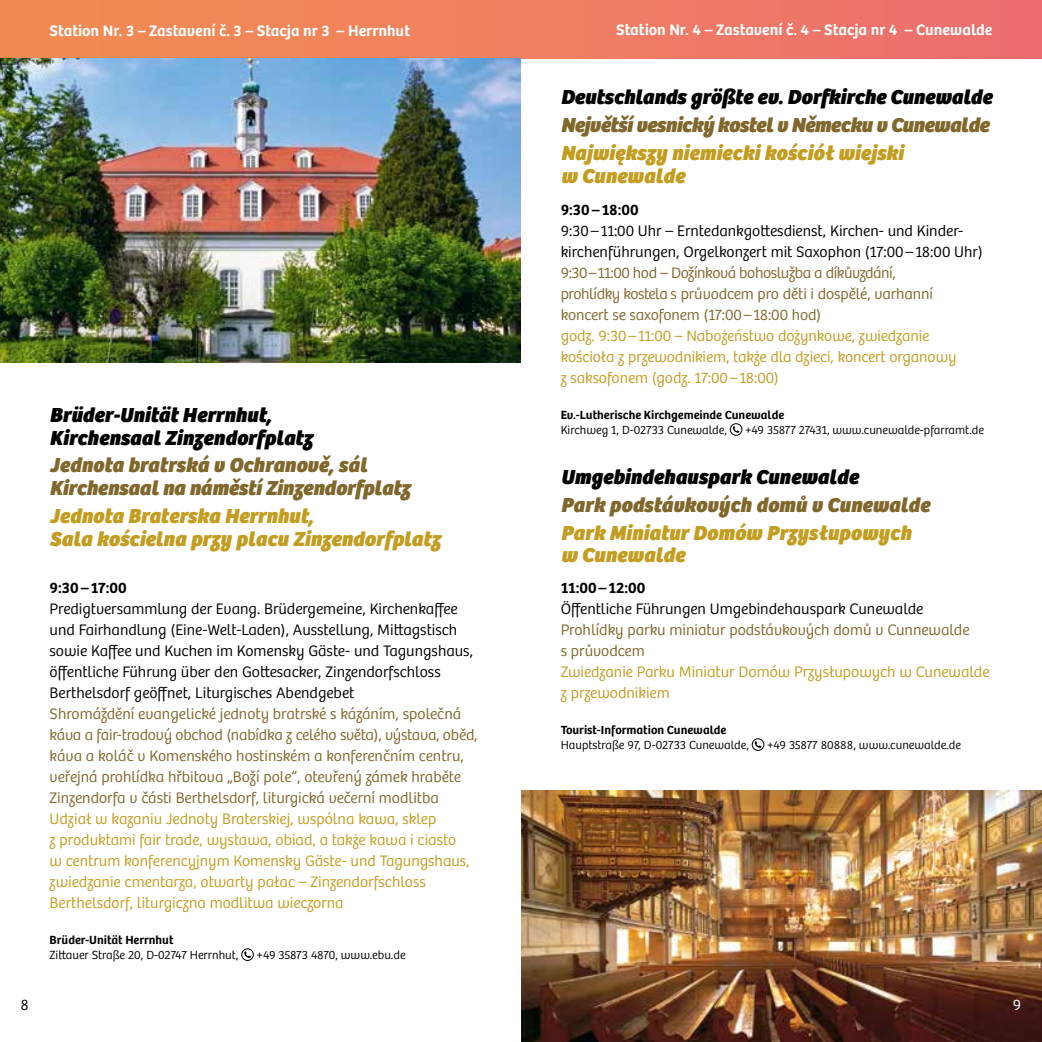
<style>
.page{position:relative;width:1042px;height:1042px;background:#fff}
.page>*{position:absolute;margin:0;border:0;box-sizing:border-box;transform-origin:0 0}
.t1{font:italic 800 21px/22.8px "Bree";color:#c39d20}
.t2{font:italic 800 21px/22.8px "Bree";letter-spacing:-.01em;color:#80682c}
.t3{font:italic 800 21px/22.8px "Bree";color:#000}
.t4{font:300 15.75px/21px "Bree";color:#c39d20}
.t5{font:300 15.75px/21px "Bree";color:#000}
.t6{font:300 15.75px/21px "Bree";color:#80682c}
.t7{font:300 15.75px/21px "Bree";letter-spacing:-.025em;color:#80682c}
.t8{font:600 15.75px "Bree";color:#fff}
.t9{font:600 15.75px "Bree";color:#000}
.t10{font:300 15.75px "Bree";color:#fff}
.t11{font:300 12.25px "Bree";color:#000}
.t12{font:600 12.25px "Bree";color:#000}
</style>
<div class="page">
<div style="left:0;top:0;width:1042px;height:59px;background:linear-gradient(to right,#f28e50,#ed6e70)"></div>
<svg style="left:244px;top:951px;width:7px;height:7px"></svg>
<div style="left:241px;top:948px;width:13px;height:12px;border:1px solid #000;border-radius:50%"></div>
<svg style="left:733px;top:426px;width:6px;height:7px"></svg>
<div style="left:730px;top:423px;width:12px;height:12px;border:1px solid #000;border-radius:50%"></div>
<svg style="left:755px;top:741px;width:6px;height:7px"></svg>
<div style="left:752px;top:738px;width:12px;height:12px;border:1px solid #000;border-radius:50%"></div>
<img style="left:0;top:59px;width:521px;height:303px">
<img style="left:521px;top:790px;width:521px;height:252px">
<p class="t5" style="left:21px;top:995px;width:10px">8</p>
<p class="t8" style="left:50px;top:21px;width:362px">Station Nr. 3 – Zastavení č. 3 – Stacja nr 3 – Herrnhut</p>
<p class="t8" style="left:616px;top:21px;width:378px">Station Nr. 4 – Zastavení č. 4 – Stacja nr 4 – Cunewalde</p>
<h1 class="t3" style="left:50px;top:404px;width:264px">Brüder-Unität Herrnhut,<br>Kirchensaal Zinzendorfplatz</h1>
<h1 class="t2" style="left:50px;top:454px;width:362px">Jednota bratrská v Ochranově, sál<br>Kirchensaal na náměstí Zinzendorfplatz</h1>
<h1 class="t1" style="left:50px;top:505px;width:392px">Jednota Braterska Herrnhut,<br>Sala kościelna przy placu Zinzendorfplatz</h1>
<p class="t9" style="left:50px;top:579px;width:79px">9:30–17:00</p>
<p class="t5" style="left:50px;top:599px;width:425px">Predigtversammlung der Evang. Brüdergemeine, Kirchenkaffee und Fairhandlung (Eine-Welt-Laden), Ausstellung, Mittagstisch sowie Kaffee und Kuchen im Komensky Gäste- und Tagungshaus, öffentliche Führung über den Gottesacker, Zinzendorfschloss Berthelsdorf geöffnet, Liturgisches Abendgebet</p>
<p class="t6" style="left:50px;top:704px;width:429px">Shromáždění evangelické jednoty bratrské s kázáním, společná káva a fair-tradový obchod (nabídka z celého světa), výstava, oběd, káva a koláč v Komenského hostinském a konferenčním centru, veřejná prohlídka hřbitova „Boží pole“, otevřený zámek hraběte Zinzendorfa v části Berthelsdorf, liturgická večerní modlitba</p>
<p class="t4" style="left:50px;top:809px;width:422px">Udział w kazaniu Jednoty Braterskiej, wspólna kawa, sklep<br>z produktami fair trade, wystawa, obiad, a także kawa i ciasto w centrum konferencyjnym Komensky Gäste- und Tagungshaus, zwiedzanie cmentarza, otwarty pałac – Zinzendorfschloss Berthelsdorf, liturgiczna modlitwa wieczorna</p>
<p class="t12" style="left:50px;top:933px;width:125px">Brüder-Unität Herrnhut</p>
<p class="t11" style="left:50px;top:948px;width:190px">Zittauer Straße 20, D-02747 Herrnhut,</p>
<p class="t11" style="left:256px;top:948px;width:151px">+49 35873 4870, www.ebu.de</p>
<h1 class="t3" style="left:561px;top:86px;width:433px">Deutschlands größte ev. Dorfkirche Cunewalde</h1>
<h1 class="t2" style="left:561px;top:114px;width:430px">Největší vesnický kostel v Německu v Cunewalde</h1>
<h1 class="t1" style="left:561px;top:142px;width:344px">Największy niemiecki kościół wiejski w Cunewalde</h1>
<p class="t9" style="left:561px;top:201px;width:79px">9:30–18:00</p>
<p class="t5" style="left:561px;top:221px;width:424px">9:30– 11:00 Uhr – Erntedankgottesdienst, Kirchen- und Kinder&shy;kirchenführungen, Orgelkonzert mit Saxophon (17:00–18:00 Uhr)</p>
<p class="t7" style="left:561px;top:263px;width:374px">9:30–11:00 hod – Dožínková bohoslužba a díkůvzdání, prohlídky kostela s průvodcem pro děti i dospělé, varhanní koncert se saxofonem (17:00–18:00 hod)</p>
<p class="t4" style="left:561px;top:326px;width:397px">godz. 9:30–11:00 – Nabożeństwo dożynkowe, zwiedzanie kościoła z przewodnikiem, także dla dzieci, koncert organowy z saksofonem (godz. 17:00–18:00)</p>
<p class="t12" style="left:561px;top:408px;width:225px">Ev.-Lutherische Kirchgemeinde Cunewalde</p>
<p class="t11" style="left:561px;top:423px;width:168px">Kirchweg 1, D-02733 Cunewalde,</p>
<p class="t11" style="left:745px;top:423px;width:240px">+49 35877 27431, www.cunewalde-pfarramt.de</p>
<h1 class="t3" style="left:561px;top:466px;width:299px">Umgebindehauspark Cunewalde</h1>
<h1 class="t2" style="left:561px;top:494px;width:371px">Park podstávkových domů v Cunewalde</h1>
<h1 class="t1" style="left:561px;top:521px;width:352px">Park Miniatur Domów Przysłupowych w Cunewalde</h1>
<p class="t9" style="left:561px;top:579px;width:86px">11:00–12:00</p>
<p class="t5" style="left:561px;top:599px;width:364px">Öffentliche Führungen Umgebindehauspark Cunewalde</p>
<p class="t6" style="left:561px;top:620px;width:410px">Prohlídky parku miniatur podstávkových domů v Cunnewalde s průvodcem</p>
<p class="t4" style="left:561px;top:662px;width:430px">Zwiedzanie Parku Miniatur Domów Przysłupowych w Cunewalde z przewodnikiem</p>
<p class="t12" style="left:561px;top:723px;width:167px">Tourist-Information Cunewalde</p>
<p class="t11" style="left:561px;top:738px;width:190px">Hauptstraße 97, D-02733 Cunewalde,</p>
<p class="t11" style="left:767px;top:738px;width:195px">+49 35877 80888, www.cunewalde.de</p>
<p class="t10" style="left:1013px;top:996px;width:10px">9</p>
</div>
